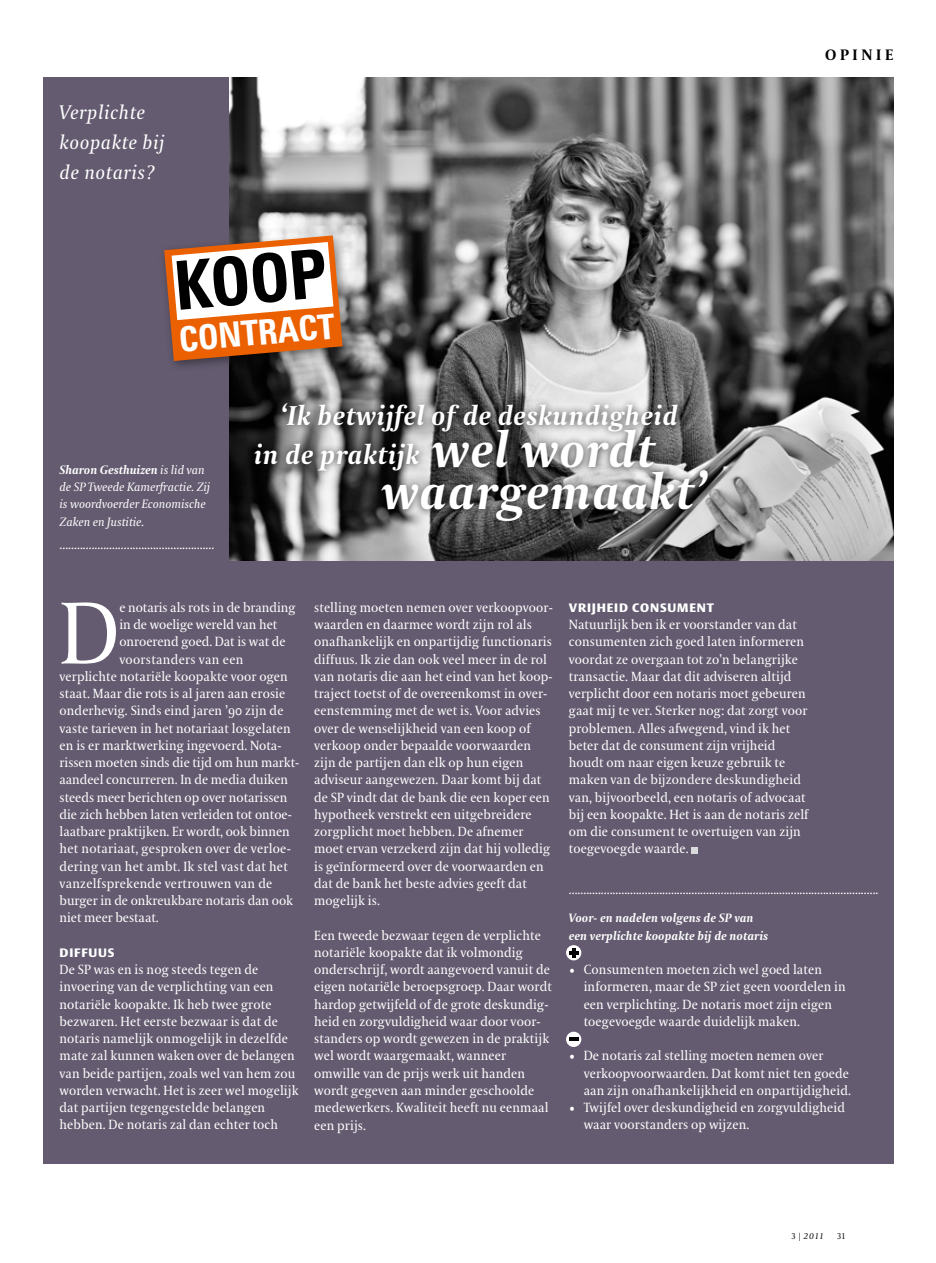
<style>
.page{position:relative;width:936px;height:1263px;background:#fff}
.page>*{position:absolute;margin:0;border:0;box-sizing:border-box;transform-origin:0 0}
.t1{font:87.3px "VPRO Coranto";color:#fff}
.t2{font:700 condensed 67.65px "Zurich BT";color:#000}
.t3{font:italic 700 49.5px "VPRO Coranto";letter-spacing:.02em;color:#fff}
.t4{font:700 condensed 34.8px "Zurich BT";color:#fff}
.t5{font:italic 700 27px/39px "VPRO Coranto";letter-spacing:.02em;color:#fff}
.t6{font:italic 19.5px/30px "VPRO Coranto";letter-spacing:.03em;color:#fff}
.t7{font:700 15px "VPRO Coranto";color:#000}
.t8{font:13.2px/17.2px "VPRO Coranto";letter-spacing:.01em;color:#fff}
.t9{font:13.05px "VPRO Coranto";color:#fff}
.t10{font:italic 12px/17.2px "VPRO Coranto";color:#fff}
.t11{font:italic 700 12px/17.2px "VPRO Coranto";letter-spacing:.01em;color:#fff}
.t12{font:700 12px "VPRO Vesta";letter-spacing:.07em;color:#fff}
.t13{font:italic 8.25px "VPRO Coranto";color:#000}
.t14{font:8.25px "VPRO Coranto Cn";color:#000}
.s1{font-weight:700}
.s2{font-size:49.5px}
.s3{font-family:"VPRO Coranto Cn";font-style:normal}
</style>
<div class="page">
<div style="left:43px;top:77px;width:850px;height:1087px;background:#645b70"></div>
<img style="left:229px;top:77px;width:664px;height:483px">
<svg style="left:691px;top:847px;width:6px;height:6px"></svg>
<div style="left:246px;top:395px;width:468px;height:133px;background:#000;opacity:.75"></div>
<div style="left:158px;top:229px;width:196px;height:143px;background:#000;opacity:.4"></div>
<svg style="left:164px;top:235px;width:178px;height:126px;background:#e0a986"></svg>
<svg style="left:566px;top:945px;width:15px;height:15px"></svg>
<svg style="left:569px;top:948px;width:9px;height:9px"></svg>
<svg style="left:566px;top:1032px;width:15px;height:15px"></svg>
<svg style="left:569px;top:1038px;width:9px;height:3px"></svg>
<h3 class="t6" style="left:60px;top:97px;width:106px">Verplichte koopakte bij de notaris?</h3>
<h2 class="t2" style="left:171px;top:245px;width:154px;rotate:-5deg">koop</h2>
<h3 class="t4" style="left:177px;top:318px;width:158px;rotate:-5deg">contract</h3>
<p class="t10" style="left:60px;top:461px;width:152px"><span class="s1">Sharon Gesthuizen</span> is lid van de SP Tweede Kamerfractie. Zij is woordvoerder Economische<br>Zaken en Justitie.</p>
<p class="t9" style="left:60px;top:537px;width:156px">.....................................................</p>
<h3 class="t5" style="left:254px;top:396px;width:425px;text-indent:27px">‘Ik betwijfel of de deskundigheid in de praktijk <span class="s2">wel wordt</span></h3>
<h3 class="t3" style="left:381px;top:461px;width:326px">waargemaakt’</h3>
<p class="t7" style="left:825px;top:45px;width:27px">O pinie</p>
<h1 class="t1" style="left:60px;top:582px;width:61px">D</h1>
<p class="t8" style="left:119px;top:599px;width:178px">e notaris als rots in de branding</p>
<p class="t8" style="left:119px;top:616px;width:160px">in de woelige wereld van het</p>
<p class="t8" style="left:119px;top:633px;width:168px">onroerend goed. Dat is wat de</p>
<p class="t8" style="left:119px;top:650px;width:126px">voorstanders van een</p>
<p class="t8" style="left:60px;top:668px;width:230px">verplichte notariële koopakte voor ogen</p>
<p class="t8" style="left:60px;top:685px;width:227px">staat. Maar die rots is al jaren aan erosie</p>
<p class="t8" style="left:60px;top:702px;width:225px">onderhevig. Sinds eind jaren ’90 zijn de</p>
<p class="t8" style="left:60px;top:719px;width:233px">vaste tarieven in het notariaat losgelaten</p>
<p class="t8" style="left:60px;top:737px;width:223px">en is er marktwerking ingevoerd. Nota-</p>
<p class="t8" style="left:60px;top:754px;width:241px">rissen moeten sinds die tijd om hun markt-</p>
<p class="t8" style="left:60px;top:771px;width:230px">aandeel concurreren. In de media duiken</p>
<p class="t8" style="left:60px;top:788px;width:229px">steeds meer berichten op over notarissen</p>
<p class="t8" style="left:60px;top:806px;width:234px">die zich hebben laten verleiden tot ontoe-</p>
<p class="t8" style="left:60px;top:823px;width:232px">laatbare praktijken. Er wordt, ook binnen</p>
<p class="t8" style="left:60px;top:840px;width:233px">het notariaat, gesproken over de verloe-</p>
<p class="t8" style="left:60px;top:857px;width:230px">dering van het ambt. Ik stel vast dat het</p>
<p class="t8" style="left:60px;top:875px;width:214px">vanzelfsprekende vertrouwen van de</p>
<p class="t8" style="left:60px;top:892px;width:235px">burger in de onkreukbare notaris dan ook</p>
<p class="t8" style="left:60px;top:909px;width:101px">niet meer bestaat.</p>
<p class="t12" style="left:60px;top:947px;width:56px">DIFFUUS</p>
<p class="t8" style="left:60px;top:961px;width:240px">De SP was en is nog steeds tegen de invoering van de verplichting van een notariële koopakte. Ik heb twee grote bezwaren. Het eerste bezwaar is dat de notaris namelijk onmogelijk in dezelfde mate zal kunnen waken over de belangen van beide partijen, zoals wel van hem zou worden verwacht. Het is zeer wel mogelijk dat partijen tegengestelde belangen hebben. De notaris zal dan echter toch</p>
<p class="t8" style="left:314px;top:599px;width:240px">stelling moeten nemen over verkoopvoor&shy;waarden en daarmee wordt zijn rol als onafhankelijk en onpartijdig functionaris diffuus. Ik zie dan ook veel meer in de rol van notaris die aan het eind van het koop&shy;traject toetst of de overeenkomst in over&shy;eenstemming met de wet is. Voor advies over de wenselijkheid van een koop of verkoop onder bepaalde voorwaarden zijn de partijen dan elk op hun eigen adviseur aangewezen. Daar komt bij dat de SP vindt dat de bank die een koper een hypotheek verstrekt een uitgebreidere zorgplicht moet hebben. De afnemer moet ervan verzekerd zijn dat hij volledig is geïnformeerd over de voorwaarden en dat de bank het beste advies geeft dat mogelijk is.</p>
<p class="t8" style="left:314px;top:926px;width:239px">Een tweede bezwaar tegen de verplichte notariële koopakte dat ik volmondig onderschrijf, wordt aangevoerd vanuit de eigen notariële beroepsgroep. Daar wordt hardop getwijfeld of de grote deskundig&shy;heid en zorgvuldigheid waar door voor&shy;standers op wordt gewezen in de praktijk wel wordt waargemaakt, wanneer omwille van de prijs werk uit handen wordt gegeven aan minder geschoolde medewerkers. Kwaliteit heeft nu eenmaal een prijs.</p>
<p class="t12" style="left:568px;top:602px;width:147px">VRIJHEID CONSUMENT</p>
<p class="t8" style="left:568px;top:616px;width:241px">Natuurlijk ben ik er voorstander van dat consumenten zich goed laten informeren voordat ze overgaan tot zo’n belangrijke transactie. Maar dat dit adviseren altijd verplicht door een notaris moet gebeuren gaat mij te ver. Sterker nog: dat zorgt voor problemen. Alles afwegend, vind ik het beter dat de consument zijn vrijheid houdt om naar eigen keuze gebruik te maken van de bijzondere deskundigheid van, bijvoorbeeld, een notaris of advocaat bij een koopakte. Het is aan de notaris zelf om die consument te overtuigen van zijn toegevoegde waarde.</p>
<p class="t9" style="left:568px;top:882px;width:311px">..........................................................................................................</p>
<p class="t11" style="left:568px;top:909px;width:201px">Voor- en nadelen volgens de SP van een verplichte koopakte bij de notaris</p>
<p class="t8" style="left:583px;top:961px;width:264px;text-indent:-15px">• Consumenten moeten zich wel goed laten informeren, maar de SP ziet geen voordelen in een verplichting. De notaris moet zijn eigen toegevoegde waarde duidelijk maken.</p>
<p class="t8" style="left:583px;top:1047px;width:269px;text-indent:-15px">• De notaris zal stelling moeten nemen over verkoopvoorwaarden. Dat komt niet ten goede aan zijn onafhankelijkheid en onpartijdigheid.</p>
<p class="t8" style="left:583px;top:1099px;width:263px;text-indent:-15px">• Twijfel over deskundigheid en zorgvuldigheid waar voorstanders op wijzen.</p>
<p class="t13" style="left:791px;top:1231px;width:33px"><span class="s3">3 |</span> 2011</p>
<p class="t14" style="left:837px;top:1231px;width:9px">31</p>
</div>
